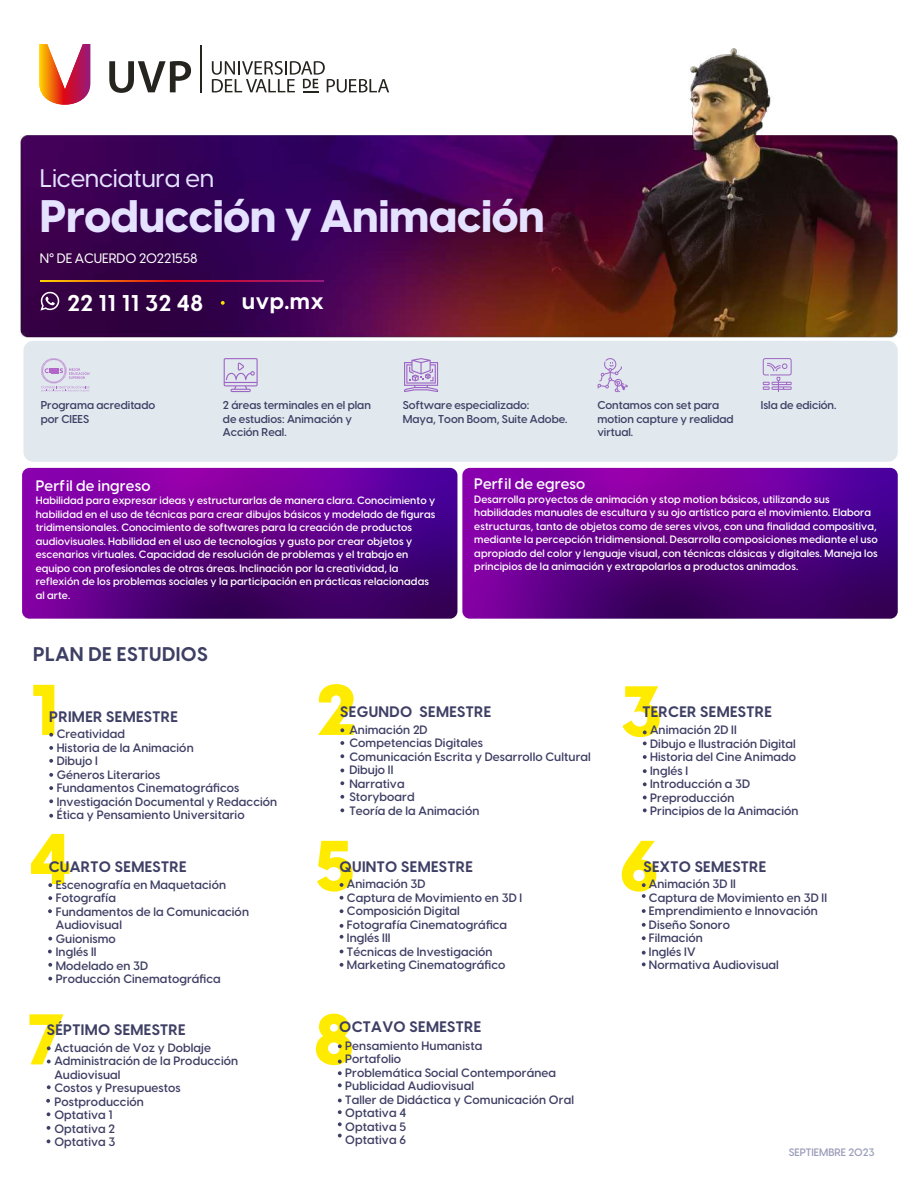
<style>
.page{position:relative;width:918px;height:1188px;background:#fff}
.page>*{position:absolute;margin:0;border:0;box-sizing:border-box;transform-origin:0 0}
.t1{font:800 70.5px "Visby CF";color:#ffeb00}
.t2{font:800 44.85px "Visby CF";letter-spacing:-.01em;color:#e4e2ff}
.t3{font:500 25.05px "Visby CF";letter-spacing:-.01em;color:#e4e2ff}
.t4{font:700 22.5px "Visby CF";letter-spacing:.025em;color:#fff}
.t5{font:700 19.5px "Visby CF";letter-spacing:.025em;color:#3e3f64}
.t6{font:700 15px "Visby CF";letter-spacing:.025em;color:#3e3f64}
.t7{font:600 15px "Visby CF";letter-spacing:.01em;color:#fff}
.t8{font:500 13.5px "Visby CF";letter-spacing:-.01em;color:#fff}
.t9{font:600 12px/13.5px "Visby CF";letter-spacing:.01em;color:#3e3f64}
.t10{font:600 11.25px/13.5px "Visby CF";color:#3e3f64}
.t11{font:600 11.25px "Visby CF";color:#3d3f64}
.t12{font:600 10.65px "Visby CF";color:#9a9eb9}
.t13{font:600 10.5px/13.5px "Visby CF";letter-spacing:.01em;color:#fff}
</style>
<div class="page">
<svg style="left:22px;top:468px;width:435px;height:151px;background:#600089"></svg>
<svg style="left:462px;top:468px;width:436px;height:151px;background:#610189"></svg>
<div style="left:23px;top:341px;width:875px;height:121px;background:#e1e8ee;border-radius:10px"></div>
<img style="left:20px;top:44px;width:881px;height:298px">
<svg style="left:39px;top:44px;width:51px;height:68px"></svg>
<svg style="left:212px;top:61px;width:177px;height:32px"></svg>
<hr style="left:201px;top:45px;width:1px;height:48px;background:#26241e">
<svg style="left:109px;top:61px;width:82px;height:32px"></svg>
<svg style="left:40px;top:292px;width:19px;height:19px"></svg>
<svg style="left:49px;top:733px;width:4px;height:4px"></svg>
<svg style="left:49px;top:746px;width:4px;height:4px"></svg>
<svg style="left:49px;top:759px;width:4px;height:4px"></svg>
<svg style="left:49px;top:773px;width:4px;height:4px"></svg>
<svg style="left:49px;top:786px;width:4px;height:4px"></svg>
<svg style="left:49px;top:799px;width:4px;height:4px"></svg>
<svg style="left:49px;top:814px;width:4px;height:4px"></svg>
<svg style="left:48px;top:883px;width:4px;height:4px"></svg>
<svg style="left:48px;top:896px;width:4px;height:4px"></svg>
<svg style="left:48px;top:909px;width:4px;height:4px"></svg>
<svg style="left:48px;top:937px;width:4px;height:4px"></svg>
<svg style="left:48px;top:977px;width:4px;height:4px"></svg>
<svg style="left:48px;top:963px;width:4px;height:4px"></svg>
<svg style="left:48px;top:950px;width:4px;height:3px"></svg>
<svg style="left:47px;top:1046px;width:4px;height:4px"></svg>
<svg style="left:47px;top:1060px;width:4px;height:3px"></svg>
<svg style="left:47px;top:1085px;width:4px;height:4px"></svg>
<svg style="left:47px;top:1139px;width:3px;height:4px"></svg>
<svg style="left:47px;top:1112px;width:3px;height:4px"></svg>
<svg style="left:46px;top:1099px;width:4px;height:4px"></svg>
<svg style="left:340px;top:728px;width:4px;height:4px"></svg>
<svg style="left:340px;top:741px;width:4px;height:4px"></svg>
<svg style="left:340px;top:754px;width:4px;height:4px"></svg>
<svg style="left:340px;top:769px;width:4px;height:3px"></svg>
<svg style="left:340px;top:781px;width:4px;height:4px"></svg>
<svg style="left:340px;top:808px;width:4px;height:4px"></svg>
<svg style="left:340px;top:795px;width:4px;height:4px"></svg>
<svg style="left:643px;top:730px;width:4px;height:4px"></svg>
<svg style="left:643px;top:741px;width:4px;height:4px"></svg>
<svg style="left:643px;top:755px;width:4px;height:4px"></svg>
<svg style="left:643px;top:769px;width:4px;height:4px"></svg>
<svg style="left:643px;top:796px;width:4px;height:3px"></svg>
<svg style="left:643px;top:782px;width:4px;height:4px"></svg>
<svg style="left:643px;top:808px;width:4px;height:4px"></svg>
<svg style="left:338px;top:1044px;width:4px;height:4px"></svg>
<svg style="left:338px;top:1060px;width:4px;height:3px"></svg>
<svg style="left:338px;top:1083px;width:4px;height:4px"></svg>
<svg style="left:338px;top:1071px;width:4px;height:4px"></svg>
<svg style="left:338px;top:1099px;width:4px;height:3px"></svg>
<svg style="left:338px;top:1122px;width:4px;height:4px"></svg>
<svg style="left:338px;top:1134px;width:4px;height:3px"></svg>
<svg style="left:338px;top:1110px;width:4px;height:4px"></svg>
<svg style="left:340px;top:883px;width:3px;height:4px"></svg>
<svg style="left:340px;top:896px;width:3px;height:4px"></svg>
<svg style="left:340px;top:924px;width:3px;height:4px"></svg>
<svg style="left:340px;top:909px;width:3px;height:4px"></svg>
<svg style="left:340px;top:963px;width:3px;height:4px"></svg>
<svg style="left:340px;top:935px;width:3px;height:4px"></svg>
<svg style="left:642px;top:883px;width:4px;height:4px"></svg>
<svg style="left:642px;top:894px;width:4px;height:4px"></svg>
<svg style="left:642px;top:909px;width:4px;height:4px"></svg>
<svg style="left:642px;top:936px;width:4px;height:4px"></svg>
<svg style="left:642px;top:923px;width:4px;height:4px"></svg>
<svg style="left:642px;top:951px;width:4px;height:4px"></svg>
<svg style="left:642px;top:962px;width:4px;height:4px"></svg>
<svg style="left:40px;top:280px;width:283px;height:1px"></svg>
<svg style="left:221px;top:301px;width:4px;height:4px"></svg>
<svg style="left:47px;top:1126px;width:3px;height:4px"></svg>
<svg style="left:597px;top:358px;width:31px;height:34px"></svg>
<svg style="left:224px;top:358px;width:34px;height:34px"></svg>
<svg style="left:763px;top:358px;width:29px;height:34px"></svg>
<svg style="left:404px;top:358px;width:34px;height:34px"></svg>
<svg style="left:41px;top:358px;width:49px;height:34px"></svg>
<h3 class="t3" style="left:40px;top:160px;width:176px">Licenciatura en</h3>
<h2 class="t2" style="left:40px;top:181px;width:506px">Producción y Animación</h2>
<p class="t8" style="left:40px;top:248px;width:159px">N° DE ACUERDO 20221558</p>
<h3 class="t4" style="left:68px;top:285px;width:137px">22 11 11 32 48</h3>
<h3 class="t4" style="left:242px;top:283px;width:83px">uvp.mx</h3>
<p class="t10" style="left:223px;top:398px;width:149px">2 áreas terminales en el plan de estudios: Animación y<br>Acción Real.</p>
<p class="t10" style="left:403px;top:398px;width:166px">Software especializado:<br>Maya, Toon Boom, Suite Adobe.</p>
<p class="t11" style="left:41px;top:397px;width:116px">Programa acreditado</p>
<p class="t10" style="left:761px;top:398px;width:77px">Isla de edición.</p>
<p class="t11" style="left:41px;top:410px;width:50px">por CIEES</p>
<p class="t10" style="left:597px;top:398px;width:138px">Contamos con set para motion capture y realidad virtual.</p>
<p class="t7" style="left:36px;top:474px;width:116px">Perfil de ingreso</p>
<p class="t13" style="left:36px;top:493px;width:401px">Habilidad para expresar ideas y estructurarlas de manera clara. Conocimiento y habilidad en el uso de técnicas para crear dibujos básicos y modelado de figuras tridimensionales. Conocimiento de softwares para la creación de productos audiovisuales. Habilidad en el uso de tecnologías y gusto por crear objetos y escenarios virtuales. Capacidad de resolución de problemas y el trabajo en equipo con profesionales de otras áreas. Inclinación por la creatividad, la reflexión de los problemas sociales y la participación en prácticas relacionadas al arte.</p>
<h3 class="t5" style="left:33px;top:639px;width:176px">PLAN DE ESTUDIOS</h3>
<p class="t7" style="left:474px;top:473px;width:113px">Perfil de egreso</p>
<p class="t13" style="left:474px;top:492px;width:405px">Desarrolla proyectos de animación y stop motion básicos, utilizando sus habilidades manuales de escultura y su ojo artístico para el movimiento. Elabora estructuras, tanto de objetos como de seres vivos, con una finalidad compositiva, mediante la percepción tridimensional. Desarrolla composiciones mediante el uso apropiado del color y lenguaje visual, con técnicas clásicas y digitales. Maneja los principios de la animación y extrapolarlos a productos animados.</p>
<h1 class="t1" style="left:30px;top:653px;width:31px">1</h1>
<h1 class="t1" style="left:316px;top:653px;width:41px">2</h1>
<h1 class="t1" style="left:620px;top:655px;width:43px">3</h1>
<p class="t6" style="left:340px;top:700px;width:152px">SEGUNDO SEMESTRE</p>
<p class="t9" style="left:349px;top:722px;width:243px">Animación 2D<br>Competencias Digitales<br>Comunicación Escrita y Desarrollo Cultural<br>Dibujo II<br>Narrativa<br>Storyboard<br>Teoría de la Animación</p>
<p class="t6" style="left:642px;top:700px;width:131px">TERCER SEMESTRE</p>
<p class="t9" style="left:650px;top:723px;width:150px">Animación 2D II<br>Dibujo e Ilustración Digital<br>Historia del Cine Animado<br>Inglés I<br>Introducción a 3D<br>Preproducción<br>Principios de la Animación</p>
<p class="t6" style="left:49px;top:705px;width:130px">PRIMER SEMESTRE</p>
<p class="t9" style="left:57px;top:726px;width:222px">Creatividad<br>Historia de la Animación<br>Dibujo I<br>Géneros Literarios<br>Fundamentos Cinematográficos<br>Investigación Documental y Redacción<br>Ética y Pensamiento Universitario</p>
<p class="t6" style="left:49px;top:855px;width:139px">CUARTO SEMESTRE</p>
<p class="t9" style="left:56px;top:877px;width:195px">Escenografía en Maquetación<br>Fotografía<br>Fundamentos de la Comunicación<br>Audiovisual<br>Guionismo<br>Inglés II<br>Modelado en 3D<br>Producción Cinematográfica</p>
<p class="t6" style="left:47px;top:1018px;width:140px">SÉPTIMO SEMESTRE</p>
<p class="t9" style="left:54px;top:1040px;width:185px">Actuación de Voz y Doblaje<br>Administración de la Producción<br>Audiovisual<br>Costos y Presupuestos<br>Postproducción<br>Optativa 1<br>Optativa 2<br>Optativa 3</p>
<h1 class="t1" style="left:29px;top:803px;width:44px">4</h1>
<h1 class="t1" style="left:315px;top:809px;width:41px">5</h1>
<h1 class="t1" style="left:620px;top:809px;width:40px">6</h1>
<p class="t6" style="left:340px;top:855px;width:135px">QUINTO SEMESTRE</p>
<p class="t9" style="left:347px;top:877px;width:177px">Animación 3D<br>Captura de Movimiento en 3D I<br>Composición Digital<br>Fotografía Cinematográfica<br>Inglés III<br>Técnicas de Investigación<br>Marketing Cinematográfico</p>
<p class="t6" style="left:644px;top:855px;width:124px">SEXTO SEMESTRE</p>
<p class="t9" style="left:649px;top:877px;width:180px">Animación 3D II<br>Captura de Movimiento en 3D II<br>Emprendimiento e Innovación<br>Diseño Sonoro<br>Filmación<br>Inglés IV<br>Normativa Audiovisual</p>
<h1 class="t1" style="left:27px;top:983px;width:40px">7</h1>
<h1 class="t1" style="left:314px;top:983px;width:42px">8</h1>
<p class="t6" style="left:339px;top:1015px;width:144px">OCTAVO SEMESTRE</p>
<p class="t9" style="left:345px;top:1038px;width:230px">Pensamiento Humanista<br>Portafolio<br>Problemática Social Contemporánea<br>Publicidad Audiovisual<br>Taller de Didáctica y Comunicación Oral<br>Optativa 4<br>Optativa 5<br>Optativa 6</p>
<p class="t12" style="left:789px;top:1144px;width:87px">SEPTIEMBRE 2023</p>
</div>
